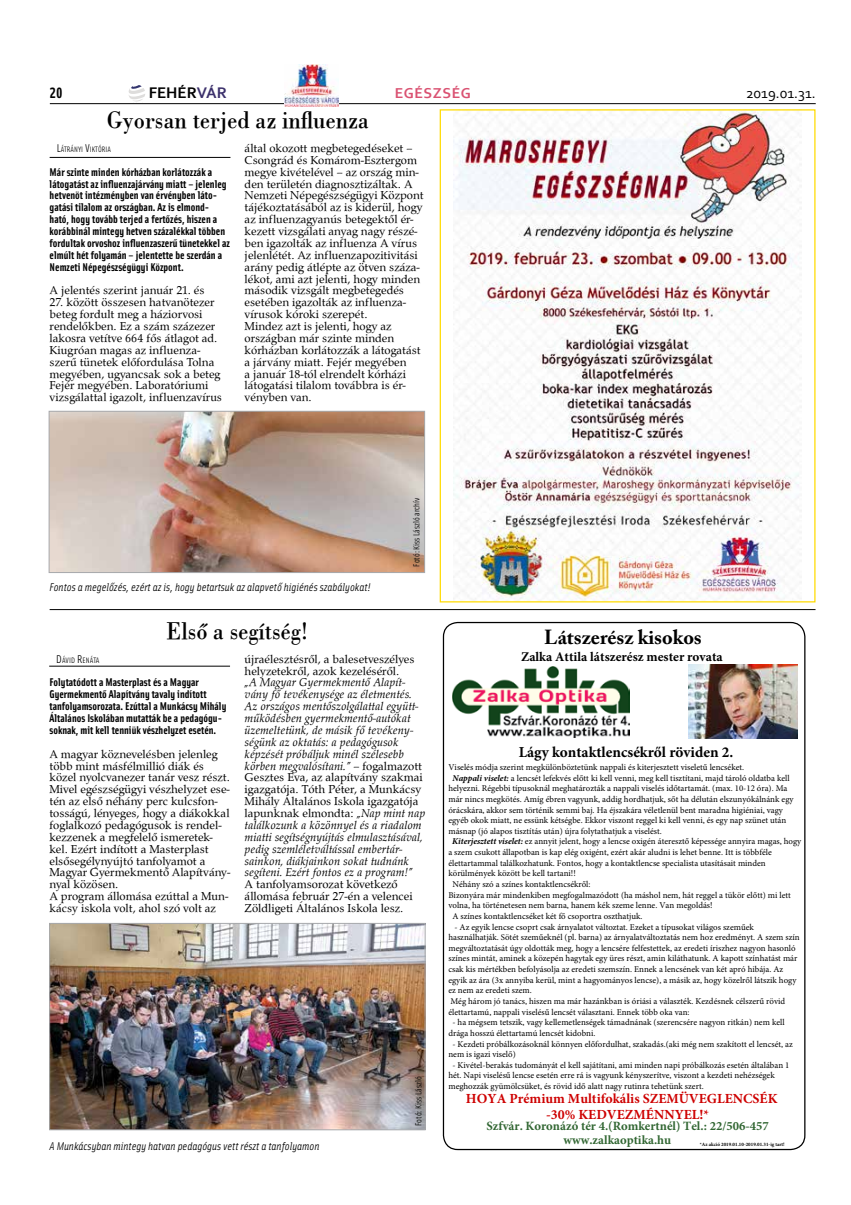
<style>
.page{position:relative;width:851px;height:1205px;background:#fff}
.page>*{position:absolute;margin:0;border:0;box-sizing:border-box;transform-origin:0 0}
.t1{font:25px "Bodoni PFL";color:#000;scale:.9 1}
.t2{font:700 20.25px "Adobe Caslon Pro";color:#000}
.t3{font:700 16.12px "Corbel";color:#000}
.t4{font:700 15.25px "Minion Pro";color:#000}
.t5{font:15px "Corbel";color:#000}
.t6{font:700 15px "Corbel";letter-spacing:.04em;color:#da5272}
.t7{font:700 15px "Solex";color:#000}
.t8{font:700 13.88px "Minion Pro";color:#ce0000}
.t9{font:700 13.25px "Minion Pro";color:#000}
.t10{font:700 12.62px/13.5px "Minion Pro";color:#316632}
.t11{font:11.88px/11.9px "Palladius";color:#000}
.t12{font:italic 11.88px/11.9px "Palladius";color:#000}
.t13{font:700 11.25px/11.9px "Solex";color:#000}
.t14{font:italic 11.25px "Solex";color:#000}
.t15{font:8.88px/10.6px "Minion Pro";color:#000}
.t16{font:8.75px "Solex";color:#000}
.t17{font:7.88px "Solex";color:#000}
.t18{font:700 5.12px "Minion Pro";color:#000}
.s1{color:#3c316c}
.s2{font-size:11.25px}
.s3{font-style:normal}
.s4{font-weight:700;font-style:italic}
</style>
<div class="page">
<hr style="left:50px;top:103px;width:765px;height:1px;background:#000">
<svg style="left:128px;top:85px;width:17px;height:16px"></svg>
<img style="left:51px;top:925px;width:372px;height:203px">
<div style="left:49px;top:923px;width:376px;height:207px;border:1px solid #a7a9ac"></div>
<hr style="left:50px;top:157px;width:180px;height:1px;background:#000">
<img style="left:51px;top:413px;width:371px;height:158px">
<div style="left:49px;top:411px;width:375px;height:162px;border:1px solid #a7a9ac"></div>
<hr style="left:50px;top:609px;width:765px;height:1px;background:#000">
<hr style="left:49px;top:666px;width:181px;height:1px;background:#000">
<img style="left:284px;top:64px;width:54px;height:42px">
<img style="left:453px;top:111px;width:348px;height:489px">
<img style="left:688px;top:664px;width:109px;height:75px">
<img style="left:452px;top:666px;width:177px;height:71px">
<h3 class="t3" style="left:149px;top:82px;width:80px">FEHÉR<span class="s1">VÁR</span></h3>
<h1 class="t1" style="left:106px;top:103px;width:293px">Gyorsan terjed az influenza</h1>
<h3 class="t7" style="left:50px;top:83px;width:14px">20</h3>
<h3 class="t6" style="left:394px;top:83px;width:78px">EGÉSZSÉG</h3>
<h3 class="t5" style="left:746px;top:84px;width:71px">2019.01.31.</h3>
<p class="t17" style="left:57px;top:144px;width:56px"><span class="s2">L</span>ÁTRÁNYI <span class="s2">V</span>IKTÓRIA</p>
<p class="t13" style="left:50px;top:165px;width:182px">Már szinte minden kórházban korlátozzák a látogatást az influenzajárvány miatt – jelenleg hetvenöt intézményben van érvényben láto&shy;gatási tilalom az országban. Az is elmond&shy;ható, hogy tovább terjed a fertőzés, hiszen a korábbinál mintegy hetven százalékkal többen fordultak orvoshoz influenzaszerű tünetekkel az elmúlt hét folyamán – jelentette be szerdán a Nemzeti Népegészségügyi Központ.</p>
<h3 class="t11" style="left:50px;top:285px;width:156px">A jelentés szerint január 21. és</h3>
<p class="t11" style="left:50px;top:296px;width:174px">27. között összesen hatvanötezer beteg fordult meg a háziorvosi rendelőkben. Ez a szám százezer lakosra vetítve 664 fős átlagot ad.<br>Kiugróan magas az influenza&shy;szerű tünetek előfordulása Tolna megyében, ugyancsak sok a beteg Fejér megyében. Laboratóriumi vizsgálattal igazolt, influenzavírus</p>
<p class="t11" style="left:244px;top:142px;width:181px">által okozott megbetegedéseket –<br>Csongrád és Komárom-Esztergom megye kivételével – az ország min&shy;den területén diagnosztizáltak. A<br>Nemzeti Népegészségügyi Központ tájékoztatásából az is kiderül, hogy az influenzagyanús betegektől ér&shy;kezett vizsgálati anyag nagy részé&shy;ben igazolták az influenza A vírus jelenlétét. Az influenzapozitivitási arány pedig átlépte az ötven száza&shy;lékot, ami azt jelenti, hogy minden második vizsgált megbetegedés esetében igazolták az influenza&shy;vírusok kóroki szerepét.<br>Mindez azt is jelenti, hogy az országban már szinte minden kórházban korlátozzák a látogatást a járvány miatt. Fejér megyében<br>a január 18-tól elrendelt kórházi látogatási tilalom továbbra is ér&shy;vényben van.</p>
<p class="t16" style="left:411px;top:567px;width:71px;rotate:-90deg">Fotó: Kiss László archív</p>
<p class="t14" style="left:49px;top:580px;width:323px">Fontos a megelőzés, ezért az is, hogy betartsuk az alapvető higiénés szabályokat!</p>
<h1 class="t1" style="left:166px;top:613px;width:159px">Első a segítség!</h1>
<p class="t17" style="left:56px;top:655px;width:45px"><span class="s2">D</span>ÁVID <span class="s2">R</span>ENÁTA</p>
<p class="t13" style="left:49px;top:676px;width:178px">Folytatódott a Masterplast és a Magyar Gyermekmentő Alapítvány tavaly indított tanfolyamsorozata. Ezúttal a Munkácsy Mihály Általános Iskolában mutatták be a pedagógu&shy;soknak, mit kell tenniük vészhelyzet esetén.</p>
<p class="t11" style="left:49px;top:748px;width:182px">A magyar köznevelésben jelenleg több mint másfélmillió diák és közel nyolcvanezer tanár vesz részt.<br>Mivel egészségügyi vészhelyzet ese&shy;tén az első néhány perc kulcsfon&shy;tosságú, lényeges, hogy a diákokkal foglalkozó pedagógusok is rendel&shy;kezzenek a megfelelő ismeretek&shy;kel. Ezért indított a Masterplast elsősegélynyújtó tanfolyamot a<br>Magyar Gyermekmentő Alapítván - nyal közösen.<br>A program állomása ezúttal a Mun&shy;kácsy iskola volt, ahol szó volt az</p>
<h3 class="t11" style="left:244px;top:653px;width:171px">újraélesztésről, a balesetveszélyes helyzetekről, azok kezeléséről.</h3>
<p class="t12" style="left:244px;top:676px;width:182px">„A Magyar Gyermekmentő Alapít&shy;vány fő tevékenysége az életmentés.<br>Az országos mentőszolgálattal együtt&shy;működésben gyermekmentő-autókat üzemeltetünk, de másik fő tevékeny&shy;ségünk az oktatás: a pedagógusok képzését próbáljuk minél szélesebb körben megvalósítani.” <span class="s3">– fogalmazott Gesztes Éva, az alapítvány szakmai igazgatója. Tóth Péter, a Munkácsy Mihály Általános Iskola igazgatója lapunknak elmondta:</span> „Nap mint nap találkozunk a közönnyel és a riadalom miatti segítségnyújtás elmulasztásával, pedig szemléletváltással embertár&shy;sainkon, diákjainkon sokat tudnánk segíteni. Ezért fontos ez a program!”</p>
<h3 class="t11" style="left:244px;top:878px;width:169px">A tanfolyamsorozat következő állomása február 27-én a velencei<br>Zöldligeti Általános Iskola lesz.</h3>
<p class="t16" style="left:413px;top:1126px;width:51px;rotate:-90deg">Fotó: Kiss László</p>
<p class="t14" style="left:49px;top:1138px;width:271px">A Munkácsyban mintegy hatvan pedagógus vett részt a tanfolyamon</p>
<h2 class="t2" style="left:544px;top:625px;width:159px">Látszerész kisokos</h2>
<h3 class="t9" style="left:521px;top:647px;width:203px">Zalka Attila látszerész mester rovata</h3>
<h3 class="t4" style="left:518px;top:742px;width:216px">Lágy kontaktlencsékről röviden 2.</h3>
<p class="t15" style="left:448px;top:762px;width:297px">Viselés módja szerint megkülönböztetünk nappali és kiterjesztett viseletű lencséket.</p>
<p class="t15" style="left:452px;top:772px;width:339px"><span class="s4">Nappali viselet:</span> a lencsét lefekvés előtt ki kell venni, meg kell tisztítani, majd tároló oldatba kell</p>
<p class="t15" style="left:448px;top:783px;width:340px">helyezni. Régebbi típusoknál meghatározták a nappali viselés időtartamát. (max. 10-12 óra). Ma</p>
<p class="t15" style="left:448px;top:794px;width:346px">már nincs megkötés. Amíg ébren vagyunk, addig hordhatjuk, sőt ha délután elszunyókálnánk egy</p>
<p class="t15" style="left:448px;top:804px;width:336px">órácskára, akkor sem történik semmi baj. Ha éjszakára véletlenül bent maradna higiéniai, vagy</p>
<p class="t15" style="left:448px;top:815px;width:339px">egyéb okok miatt, ne essünk kétségbe. Ekkor viszont reggel ki kell venni, és egy nap szünet után</p>
<p class="t15" style="left:448px;top:826px;width:215px">másnap (jó alapos tisztítás után) újra folytathatjuk a viselést.</p>
<p class="t15" style="left:452px;top:836px;width:350px"><span class="s4">Kiterjesztett viselet:</span> ez annyit jelent, hogy a lencse oxigén áteresztő képessége annyira magas, hogy</p>
<p class="t15" style="left:448px;top:847px;width:325px">a szem csukott állapotban is kap elég oxigént, ezért akár aludni is lehet benne. Itt is többféle</p>
<p class="t15" style="left:448px;top:857px;width:319px">élettartammal találkozhatunk. Fontos, hogy a kontaktlencse specialista utasításait minden</p>
<p class="t15" style="left:448px;top:868px;width:129px">körülmények között be kell tartani!!</p>
<p class="t15" style="left:452px;top:879px;width:140px">Néhány szó a színes kontaktlencsékről:</p>
<p class="t15" style="left:448px;top:889px;width:344px">Bizonyára már mindenkiben megfogalmazódott (ha máshol nem, hát reggel a tükör előtt) mi lett</p>
<p class="t15" style="left:448px;top:900px;width:266px">volna, ha történetesen nem barna, hanem kék szeme lenne. Van megoldás!</p>
<p class="t15" style="left:452px;top:911px;width:192px">A színes kontaktlencséket két fő csoportra oszthatjuk.</p>
<p class="t15" style="left:448px;top:921px;width:352px;text-indent:6px">- Az egyik lencse csoprt csak árnyalatot változtat. Ezeket a típusokat világos szeműek használhatják. Sötét szeműeknél (pl. barna) az árnyalatváltoztatás nem hoz eredményt. A szem szín megváltoztatását úgy oldották meg, hogy a lencsére felfestettek, az eredeti íriszhez nagyon hasonló színes mintát, aminek a közepén hagytak egy üres részt, amin kiláthatunk. A kapott színhatást már csak kis mértékben befolyásolja az eredeti szemszín. Ennek a lencsének van két apró hibája. Az egyik az ára (3x annyiba kerül, mint a hagyományos lencse), a másik az, hogy közelről látszik hogy ez nem az eredeti szem.<br>Még három jó tanács, hiszen ma már hazánkban is óriási a választék. Kezdésnek célszerű rövid élettartamú, nappali viselésű lencsét választani. Ennek több oka van:</p>
<p class="t15" style="left:448px;top:1017px;width:338px;text-indent:4px">- ha mégsem tetszik, vagy kellemetlenségek támadnának (szerencsére nagyon ritkán) nem kell drága hosszú élettartamú lencsét kidobni.</p>
<p class="t15" style="left:448px;top:1038px;width:346px;text-indent:4px">- Kezdeti próbálkozásoknál könnyen előfordulhat, szakadás.(aki még nem szakított el lencsét, az nem is igazi viselő)</p>
<p class="t15" style="left:448px;top:1059px;width:342px;text-indent:4px">- Kivétel-berakás tudományát el kell sajátítani, ami minden napi próbálkozás esetén általában 1 hét. Napi viselésű lencse esetén erre rá is vagyunk kényszerítve, viszont a kezdeti nehézségek meghozzák gyümölcsüket, és rövid idő alatt nagy rutinra tehetünk szert.</p>
<h3 class="t8" style="left:466px;top:1089px;width:313px">HOYA Prémium Multifokális SZEMÜVEGLENCSÉK</h3>
<p class="t18" style="left:699px;top:1140px;width:86px">*Az akció 2019.01.10-2019.01.31-ig tart!</p>
<h3 class="t8" style="left:546px;top:1105px;width:164px">-30% KEDVEZMÉNNYEL!*</h3>
<h3 class="t10" style="left:563px;top:1119px;width:207px;text-indent:-77px">Szfvár. Koronázó tér 4.(Romkertnél) Tel.: 22/506-457 www.zalkaoptika.hu</h3>
</div>
